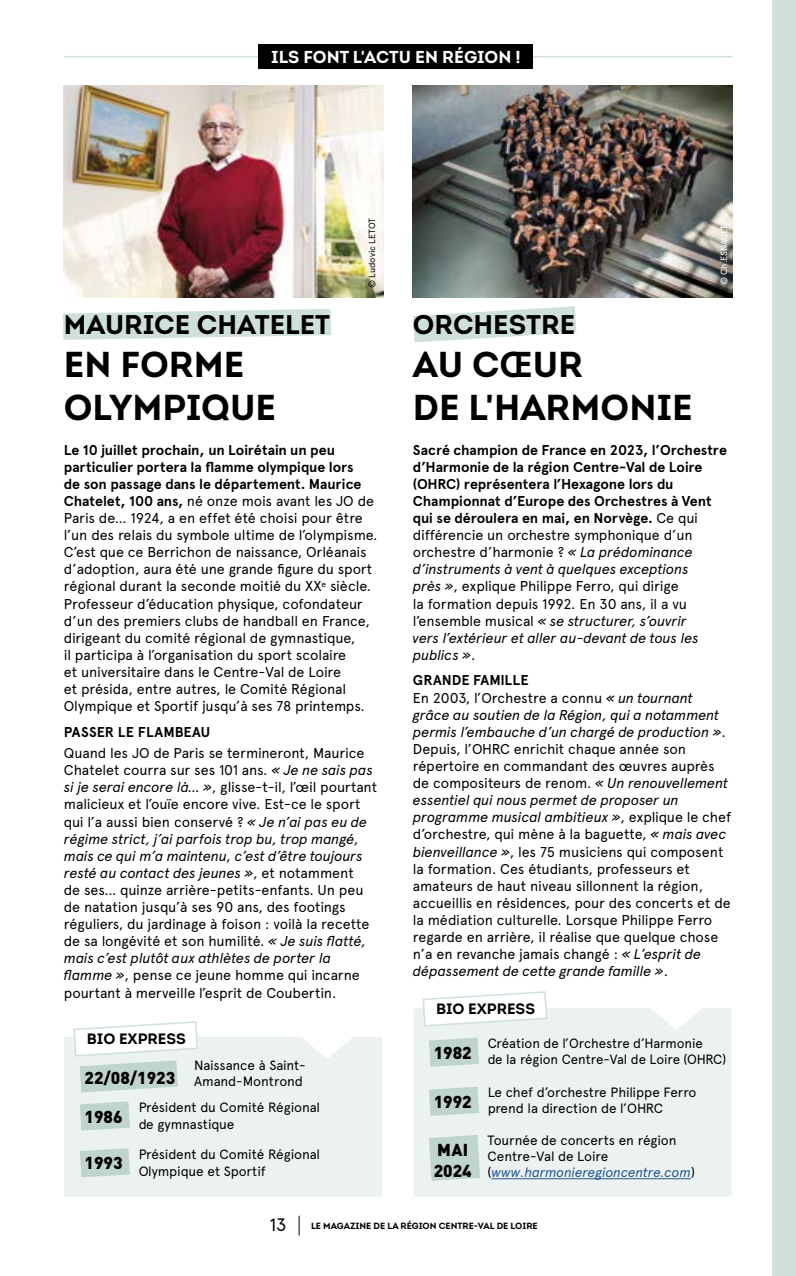
<style>
.page{position:relative;width:796px;height:1276px;background:#fff}
.page>*{position:absolute;margin:0;border:0;box-sizing:border-box;transform-origin:0 0}
.t1{font:36px/43.2px "Intro Bold Alt";color:#000}
.t2{font:27px "Intro Bold Alt";color:#000}
.t3{font:18px "Apercu";color:#000}
.t4{font:17.25px "Intro Bold Alt";color:#fff}
.t5{font:900 17.1px/20.5px "DIN Pro";color:#000}
.t6{font:15px "Intro Bold Alt";color:#000}
.t7{font:14.25px/17.1px "Apercu";letter-spacing:-.01em;color:#000}
.t8{font:700 14.25px/17.1px "Apercu";letter-spacing:-.005em;color:#000}
.t9{font:13.5px/16.2px "Apercu";letter-spacing:-.01em;color:#000}
.t10{font:9px "Intro Bold Alt";color:#000}
.t11{font:9px "Apercu";letter-spacing:-.01em;color:#000}
.t12{font:9px "Apercu";letter-spacing:-.015em;color:#fff}
.s1{font-weight:700}
.s2{font-style:italic}
.s3{font-weight:400}
.s4{font-weight:400;font-style:italic}
.s5{font-style:italic;color:#275b9b}
</style>
<div class="page">
<svg style="left:299px;top:1215px;width:1px;height:20px"></svg>
<div style="left:64px;top:1037px;width:318px;height:159px;background:#ebf2f1"></div>
<div style="left:413px;top:1008px;width:318px;height:188px;background:#ebf2f1"></div>
<div style="left:772px;top:0;width:23px;height:1276px;background:#cfdfdc"></div>
<svg style="left:63px;top:309px;width:268px;height:31px;background:#d6e3e1"></svg>
<svg style="left:413px;top:306px;width:163px;height:36px"></svg>
<img style="left:64px;top:85px;width:319px;height:213px">
<img style="left:412px;top:85px;width:319px;height:213px">
<hr style="left:64px;top:56px;width:667px;height:1px;background:#cfdfdc">
<div style="left:259px;top:44px;width:273px;height:25px;background:#000"></div>
<svg style="left:428px;top:1037px;width:51px;height:29px"></svg>
<svg style="left:80px;top:1101px;width:50px;height:29px"></svg>
<svg style="left:428px;top:1086px;width:51px;height:30px;background:#c6d8d4"></svg>
<svg style="left:80px;top:1148px;width:50px;height:29px"></svg>
<svg style="left:428px;top:1135px;width:52px;height:45px;background:#c3d6d2"></svg>
<hr style="left:491px;top:1178px;width:199px;height:1px;background:#275b9b">
<svg style="left:421px;top:991px;width:127px;height:36px"></svg>
<svg style="left:73px;top:1021px;width:126px;height:71px"></svg>
<p class="t4" style="left:271px;top:46px;width:251px">ILS FONT L'ACTU EN RÉGION !</p>
<h2 class="t2" style="left:64px;top:307px;width:268px">MAURICE CHATELET</h2>
<h1 class="t1" style="left:64px;top:343px;width:214px">EN FORME<br>OLYMPIQUE</h1>
<p class="t11" style="left:366px;top:288px;width:72px;rotate:-90deg">© Ludovic LETOT</p>
<h2 class="t2" style="left:412px;top:307px;width:164px">ORCHESTRE</h2>
<h1 class="t1" style="left:412px;top:343px;width:281px">AU CŒUR<br>DE L'HARMONIE</h1>
<p class="t12" style="left:718px;top:285px;width:61px;rotate:-90deg">© Ch.ESNAULT</p>
<p class="t7" style="left:64px;top:441px;width:315px"><span class="s1">Le 10 juillet prochain, un Loirétain un peu particulier portera la flamme olympique lors<br>de son passage dans le département. Maurice Chatelet, 100 ans,</span> né onze mois avant les JO de Paris de… 1924, a en effet été choisi pour être l’un des relais du symbole ultime de l’olympisme.<br>C’est que ce Berrichon de naissance, Orléanais d’adoption, aura été une grande figure du sport régional durant la seconde moitié du XX<sup>e</sup> siècle.<br>Professeur d’éducation physique, cofondateur d’un des premiers clubs de handball en France, dirigeant du comité régional de gymnastique,<br>il participa à l’organisation du sport scolaire<br>et universitaire dans le Centre-Val de Loire<br>et présida, entre autres, le Comité Régional Olympique et Sportif jusqu’à ses 78 printemps.</p>
<p class="t8" style="left:64px;top:723px;width:148px">PASSER LE FLAMBEAU</p>
<p class="t7" style="left:64px;top:744px;width:315px">Quand les JO de Paris se termineront, Maurice Chatelet courra sur ses 101 ans. <span class="s2">« Je ne sais pas si je serai encore là… »</span>, glisse-t-il, l’œil pourtant malicieux et l’ouïe encore vive. Est-ce le sport qui l’a aussi bien conservé ? <span class="s2">« Je n’ai pas eu de régime strict, j’ai parfois trop bu, trop mangé, mais ce qui m’a maintenu, c’est d’être toujours resté au contact des jeunes »</span>, et notamment<br>de ses… quinze arrière-petits-enfants. Un peu de natation jusqu’à ses 90 ans, des footings réguliers, du jardinage à foison : voilà la recette de sa longévité et son humilité. <span class="s2">« Je suis flatté, mais c’est plutôt aux athlètes de porter la flamme »</span>, pense ce jeune homme qui incarne pourtant à merveille l’esprit de Coubertin.</p>
<p class="t6" style="left:87px;top:1029px;width:100px">BIO EXPRESS</p>
<p class="t5" style="left:84px;top:1065px;width:92px">22/08/1923</p>
<p class="t9" style="left:194px;top:1057px;width:113px">Naissance à Saint-<br>Amand-Montrond</p>
<p class="t5" style="left:84px;top:1104px;width:39px">1986</p>
<p class="t9" style="left:138px;top:1099px;width:183px">Président du Comité Régional de gymnastique</p>
<p class="t8" style="left:412px;top:441px;width:315px">Sacré champion de France en 2023, l’Orchestre d’Harmonie de la région Centre-Val de Loire (OHRC) représentera l’Hexagone lors du Championnat d’Europe des Orchestres à Vent qui se déroulera en mai, en Norvège. <span class="s3">Ce qui différencie un orchestre symphonique d’un orchestre d’harmonie ?</span> <span class="s4">« La prédominance d’instruments à vent à quelques exceptions<br>près »</span><span class="s3">, explique Philippe Ferro, qui dirige<br>la formation depuis 1992. En 30 ans, il a vu l’ensemble musical</span> <span class="s4">« se structurer, s’ouvrir<br>vers l’extérieur et aller au-devant de tous les publics »</span><span class="s3">.</span></p>
<p class="t7" style="left:412px;top:672px;width:319px"><span class="s1">GRANDE FAMILLE<br></span>En 2003, l’Orchestre a connu <span class="s2">« un tournant grâce au soutien de la Région, qui a notamment permis l’embauche d’un chargé de production »</span>.<br>Depuis, l’OHRC enrichit chaque année son répertoire en commandant des œuvres auprès de compositeurs de renom. <span class="s2">« Un renouvellement essentiel qui nous permet de proposer un programme musical ambitieux »</span>, explique le chef d’orchestre, qui mène à la baguette, <span class="s2">« mais avec bienveillance »</span>, les 75 musiciens qui composent la formation. Ces étudiants, professeurs et amateurs de haut niveau sillonnent la région, accueillis en résidences, pour des concerts et de la médiation culturelle. Lorsque Philippe Ferro regarde en arrière, il réalise que quelque chose n’a en revanche jamais changé : <span class="s2">« L’esprit de dépassement de cette grande famille »</span>.</p>
<p class="t6" style="left:436px;top:999px;width:100px">BIO EXPRESS</p>
<p class="t5" style="left:433px;top:1040px;width:39px">1982</p>
<p class="t9" style="left:487px;top:1035px;width:240px">Création de l’Orchestre d’Harmonie<br>de la région Centre-Val de Loire (OHRC)</p>
<p class="t5" style="left:433px;top:1089px;width:39px">1992</p>
<p class="t9" style="left:487px;top:1083px;width:210px">Le chef d’orchestre Philippe Ferro prend la direction de l’OHRC</p>
<p class="t5" style="left:84px;top:1150px;width:39px">1993</p>
<p class="t9" style="left:138px;top:1146px;width:183px">Président du Comité Régional<br>Olympique et Sportif</p>
<p class="t5" style="left:433px;top:1137px;width:39px">MAI<br>2024</p>
<p class="t9" style="left:487px;top:1132px;width:209px">Tournée de concerts en région<br>Centre-Val de Loire (<span class="s5">www.harmonieregioncentre.com</span>)</p>
<p class="t3" style="left:269px;top:1213px;width:19px">13</p>
<p class="t10" style="left:311px;top:1220px;width:228px">LE MAGAZINE DE LA RÉGION CENTRE-VAL DE LOIRE</p>
</div>
